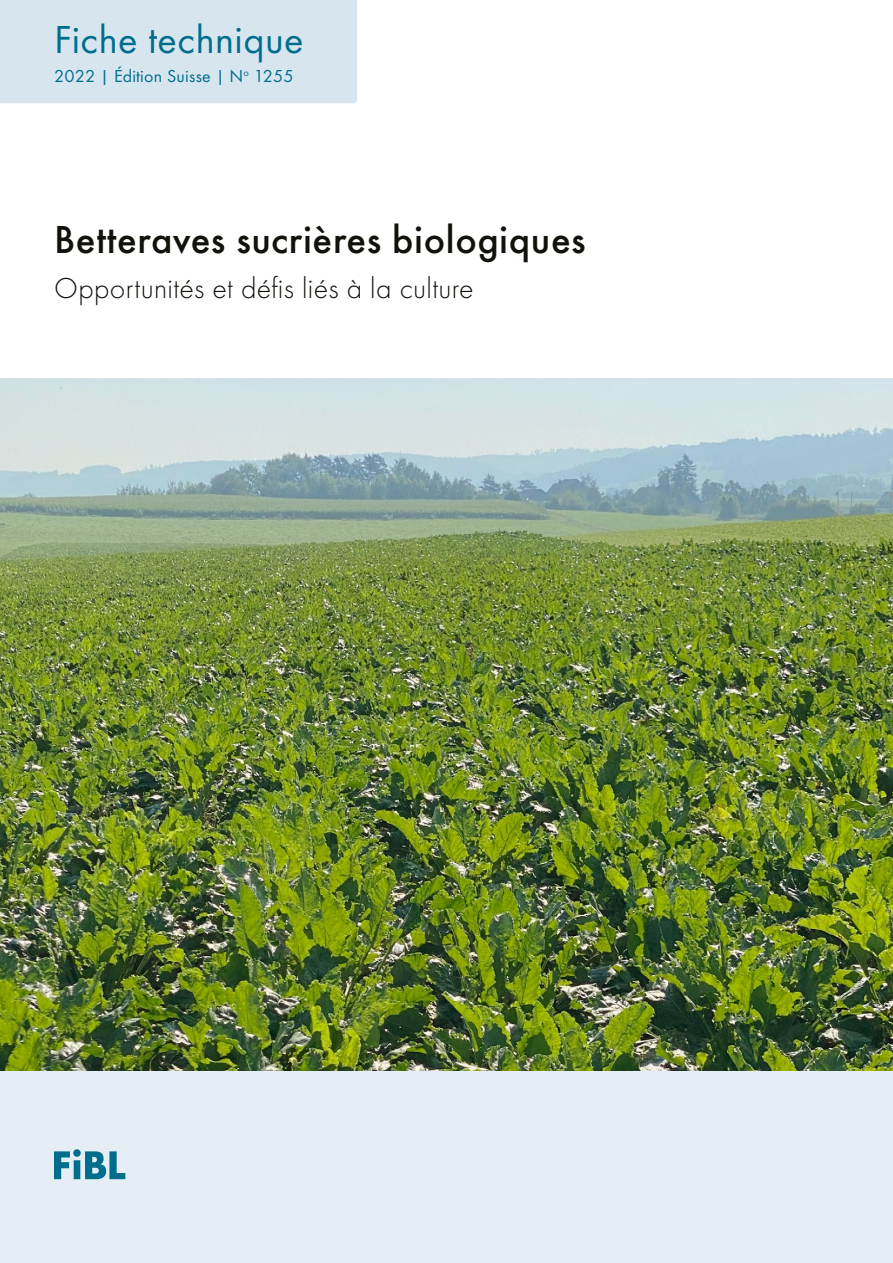
<style>
.page{position:relative;width:893px;height:1263px;background:#fff}
.page>*{position:absolute;margin:0;border:0;box-sizing:border-box;transform-origin:0 0}
.t1{font:500 40.5px "Function Pro";letter-spacing:.015em;color:#12120d}
.t2{font:40.5px "Function Pro";letter-spacing:.01em;color:#006d8d}
.t3{font:300 30px "Function Pro";letter-spacing:.01em;color:#12120d}
.t4{font:18px "Function Pro";letter-spacing:.01em;color:#006d8d}
</style>
<div class="page">
<img style="left:0;top:378px;width:893px;height:693px">
<div style="left:0;top:1071px;width:893px;height:192px;background:#e4eef4"></div>
<svg style="left:54px;top:1149px;width:71px;height:30px"></svg>
<div style="left:0;top:0;width:357px;height:103px;background:#d7e6ee"></div>
<h1 class="t2" style="left:54px;top:16px;width:251px">Fiche technique</h1>
<p class="t4" style="left:54px;top:65px;width:241px">2022 | Édition Suisse | N<sup>o</sup> 1255</p>
<h1 class="t1" style="left:54px;top:215px;width:533px">Betteraves sucrières biologiques</h1>
<p class="t3" style="left:54px;top:272px;width:421px">Opportunités et défis liés à la culture</p>
</div>
